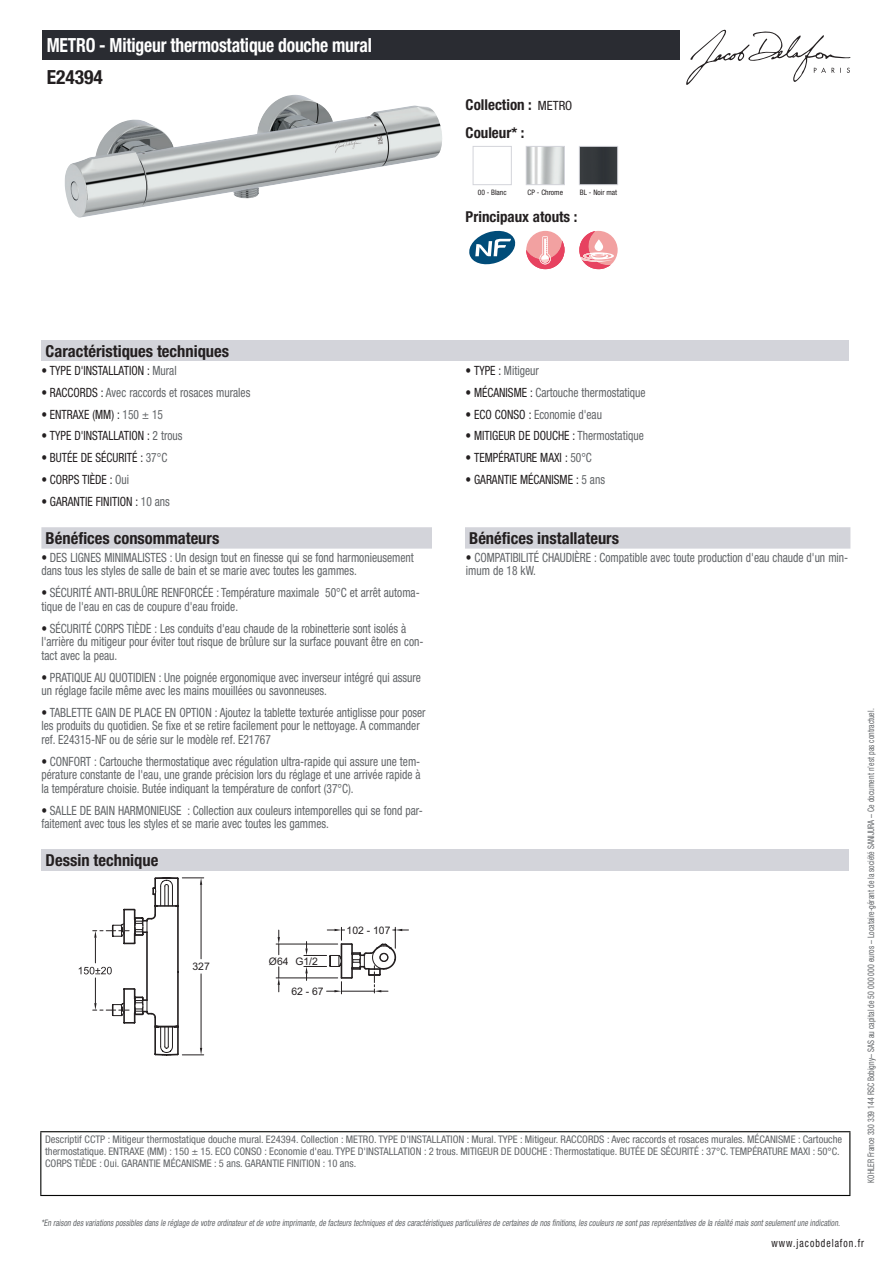
<style>
.page{position:relative;width:893px;height:1263px;background:#fff}
.page>*{position:absolute;margin:0;border:0;box-sizing:border-box;transform-origin:0 0}
.t1{font:700 condensed 19.5px "Helvetica Neue LT Std";letter-spacing:-.01em;color:#fff;scale:.9 1}
.t2{font:700 condensed 19.5px "Helvetica Neue LT Std";color:#231f20}
.t3{font:700 condensed 16.5px "Helvetica Neue LT Std";color:#231f20}
.t4{font:700 condensed 15px/27.8px "Helvetica Neue LT Std";color:#231f20}
.t5{font:condensed 12.75px/13.5px "Helvetica Neue LT Std";color:#626568;scale:.9 1}
.t6{font:condensed 12.75px "Helvetica Neue LT Std";color:#231f20;scale:.9 1}
.t7{font:condensed 11.25px "Helvetica Neue LT Std";letter-spacing:.1em;color:#231f20;scale:.87 1}
.t8{font:condensed 10.5px/12px "Helvetica Neue LT Std";color:#626568}
.t9{font:10.35px "Arial";color:#231f20}
.t10{font:italic condensed 9px "Helvetica Neue LT Std";color:#626568;scale:.87 1}
.t11{font:condensed 9px "Helvetica Neue LT Std";color:#626568;scale:.87 1}
.t12{font:condensed 7.5px "Helvetica Neue LT Std";color:#231f20}
.s1{font-weight:400;font-size:12.75px}
.s2{color:#626568}
.s3{color:#231f20}
</style>
<div class="page">
<svg style="left:686px;top:30px;width:164px;height:55px"></svg>
<img style="left:65px;top:95px;width:377px;height:123px">
<div style="left:473px;top:146px;width:39px;height:39px;border:1px solid #d3d4da"></div>
<img style="left:528px;top:148px;width:35px;height:35px">
<div style="left:526px;top:146px;width:39px;height:39px;border:1px solid #d3d4da"></div>
<img style="left:581px;top:148px;width:35px;height:35px">
<div style="left:579px;top:146px;width:39px;height:39px;border:1px solid #d3d4da"></div>
<svg style="left:469px;top:231px;width:46px;height:33px"></svg>
<div style="left:526px;top:231px;width:38px;height:38px;background:#f2a1a1;border-radius:50%"></div>
<svg style="left:526px;top:236px;width:38px;height:33px"></svg>
<div style="left:579px;top:231px;width:39px;height:38px;background:#f2a1a1;border-radius:50%"></div>
<svg style="left:579px;top:231px;width:35px;height:38px"></svg>
<div style="left:41px;top:340px;width:808px;height:21px;background:#d3d4da"></div>
<svg style="left:41px;top:527px;width:809px;height:22px;background:#d4d5db"></svg>
<div style="left:432px;top:527px;width:33px;height:22px;background:#fff"></div>
<div style="left:41px;top:849px;width:808px;height:22px;background:#d3d4da"></div>
<svg style="left:79px;top:877px;width:329px;height:179px"></svg>
<div style="left:43px;top:30px;width:637px;height:30px;background:#2a2c32"></div>
<hr style="left:40px;top:1131px;width:810px;height:1px;background:#040503">
<hr style="left:40px;top:1132px;width:1px;height:63px;background:#040503">
<hr style="left:849px;top:1132px;width:1px;height:63px;background:#040503">
<hr style="left:40px;top:1195px;width:810px;height:1px;background:#040503">
<h1 class="t1" style="left:47px;top:33px;width:363px">METRO - Mitigeur thermostatique douche mural</h1>
<h1 class="t2" style="left:47px;top:65px;width:58px">E24394</h1>
<p class="t4" style="left:466px;top:90px;width:108px">Collection : <span class="s1">METRO<br></span>Couleur* :</p>
<p class="t12" style="left:478px;top:188px;width:30px">00 - Blanc</p>
<p class="t12" style="left:528px;top:188px;width:37px">CP - Chrome</p>
<p class="t12" style="left:580px;top:188px;width:39px">BL - Noir mat</p>
<p class="t4" style="left:466px;top:203px;width:113px">Principaux atouts :</p>
<p class="t3" style="left:46px;top:341px;width:185px">Caractéristiques techniques</p>
<p class="t6" style="left:41px;top:363px;width:152px">• TYPE D'INSTALLATION : <span class="s2">Mural</span></p>
<p class="t5" style="left:466px;top:363px;width:83px"><span class="s3">• TYPE :</span> Mitigeur</p>
<p class="t5" style="left:41px;top:385px;width:234px"><span class="s3">• RACCORDS :</span> Avec raccords et rosaces murales</p>
<p class="t5" style="left:466px;top:385px;width:202px"><span class="s3">• MÉCANISME :</span> Cartouche thermostatique</p>
<p class="t6" style="left:41px;top:407px;width:137px">• ENTRAXE (MM) : <span class="s2">150 ± 15</span></p>
<p class="t5" style="left:466px;top:407px;width:153px"><span class="s3">• ECO CONSO :</span> Economie d'eau</p>
<p class="t6" style="left:41px;top:428px;width:158px">• TYPE D'INSTALLATION : <span class="s2">2 trous</span></p>
<p class="t6" style="left:466px;top:428px;width:200px">• MITIGEUR DE DOUCHE : <span class="s2">Thermostatique</span></p>
<p class="t6" style="left:41px;top:450px;width:141px">• BUTÉE DE SÉCURITÉ : <span class="s2">37°C</span></p>
<p class="t6" style="left:466px;top:450px;width:142px">• TEMPÉRATURE MAXI : <span class="s2">50°C</span></p>
<p class="t6" style="left:41px;top:472px;width:99px">• CORPS TIÈDE : <span class="s2">Oui</span></p>
<p class="t6" style="left:466px;top:472px;width:156px">• GARANTIE MÉCANISME : <span class="s2">5 ans</span></p>
<p class="t6" style="left:41px;top:494px;width:144px">• GARANTIE FINITION : <span class="s2">10 ans</span></p>
<p class="t3" style="left:46px;top:528px;width:175px">Bénéfices consommateurs</p>
<p class="t3" style="left:469px;top:528px;width:151px">Bénéfices installateurs</p>
<p class="t5" style="left:41px;top:551px;width:415px"><span class="s3">•</span> DES LIGNES MINIMALISTES : Un design tout en finesse qui se fond harmonieusement dans tous les styles de salle de bain et se marie avec toutes les gammes.</p>
<p class="t5" style="left:466px;top:551px;width:426px"><span class="s3">•</span> COMPATIBILITÉ CHAUDIÈRE : Compatible avec toute production d'eau chaude d'un min&shy;imum de 18 kW.</p>
<p class="t5" style="left:41px;top:586px;width:422px"><span class="s3">•</span> SÉCURITÉ ANTI-BRULÛRE RENFORCÉE : Température maximale 50°C et arrêt automa&shy;tique de l'eau en cas de coupure d'eau froide.</p>
<p class="t5" style="left:41px;top:621px;width:426px"><span class="s3">•</span> SÉCURITÉ CORPS TIÈDE : Les conduits d'eau chaude de la robinetterie sont isolés à l'arrière du mitigeur pour éviter tout risque de brûlure sur la surface pouvant être en con&shy;tact avec la peau.</p>
<p class="t5" style="left:41px;top:670px;width:423px"><span class="s3">•</span> PRATIQUE AU QUOTIDIEN : Une poignée ergonomique avec inverseur intégré qui assure un réglage facile même avec les mains mouillées ou savonneuses.</p>
<p class="t5" style="left:41px;top:705px;width:428px"><span class="s3">•</span> TABLETTE GAIN DE PLACE EN OPTION : Ajoutez la tablette texturée antiglisse pour poser les produits du quotidien. Se fixe et se retire facilement pour le nettoyage. A commander ref. E24315-NF ou de série sur le modèle ref. E21767</p>
<p class="t5" style="left:41px;top:754px;width:423px;text-align:justify"><span class="s3">•</span> CONFORT : Cartouche thermostatique avec régulation ultra-rapide qui assure une tem&shy;pérature constante de l'eau, une grande précision lors du réglage et une arrivée rapide à la température choisie. Butée indiquant la température de confort (37°C).</p>
<p class="t5" style="left:41px;top:803px;width:425px"><span class="s3">•</span> SALLE DE BAIN HARMONIEUSE : Collection aux couleurs intemporelles qui se fond par&shy;faitement avec tous les styles et se marie avec toutes les gammes.</p>
<p class="t3" style="left:46px;top:850px;width:114px">Dessin technique</p>
<p class="t9" style="left:192px;top:959px;width:19px">327</p>
<p class="t9" style="left:269px;top:954px;width:21px">Ø64</p>
<p class="t9" style="left:295px;top:954px;width:24px">G1/2</p>
<p class="t9" style="left:291px;top:984px;width:34px">62 - 67</p>
<p class="t9" style="left:347px;top:923px;width:45px">102 - 107</p>
<p class="t8" style="left:45px;top:1134px;width:799px">Descriptif CCTP : Mitigeur thermostatique douche mural. E24394. Collection : METRO. TYPE D'INSTALLATION : Mural. TYPE : Mitigeur. RACCORDS : Avec raccords et rosaces murales. MÉCANISME : Cartouche thermostatique. ENTRAXE (MM) : 150 ± 15. ECO CONSO : Economie d'eau. TYPE D'INSTALLATION : 2 trous. MITIGEUR DE DOUCHE : Thermostatique. BUTÉE DE SÉCURITÉ : 37°C. TEMPÉRATURE MAXI : 50°C.<br>CORPS TIÈDE : Oui. GARANTIE MÉCANISME : 5 ans. GARANTIE FINITION : 10 ans.</p>
<p class="t11" style="left:866px;top:1183px;width:547px;rotate:-90deg">KOHLER France 330 339 144 RSC Bobigny– SAS au capital de 50 000 000 euros – Locataire-gérant de la société SANIJURA – Ce document n’est pas contractuel.</p>
<p class="t10" style="left:41px;top:1217px;width:922px">*En raison desvariationspossiblesdansle réglage de votre ordinateuretde votre imprimante,de facteurstechniquesetdescaractéristiquesparticulièresde certainesde nosfinitions,lescouleursne sontpasreprésentativesde la réalité maissontseulementune indication.</p>
<p class="t7" style="left:772px;top:1237px;width:108px">www.jacobdelafon.fr</p>
</div>
